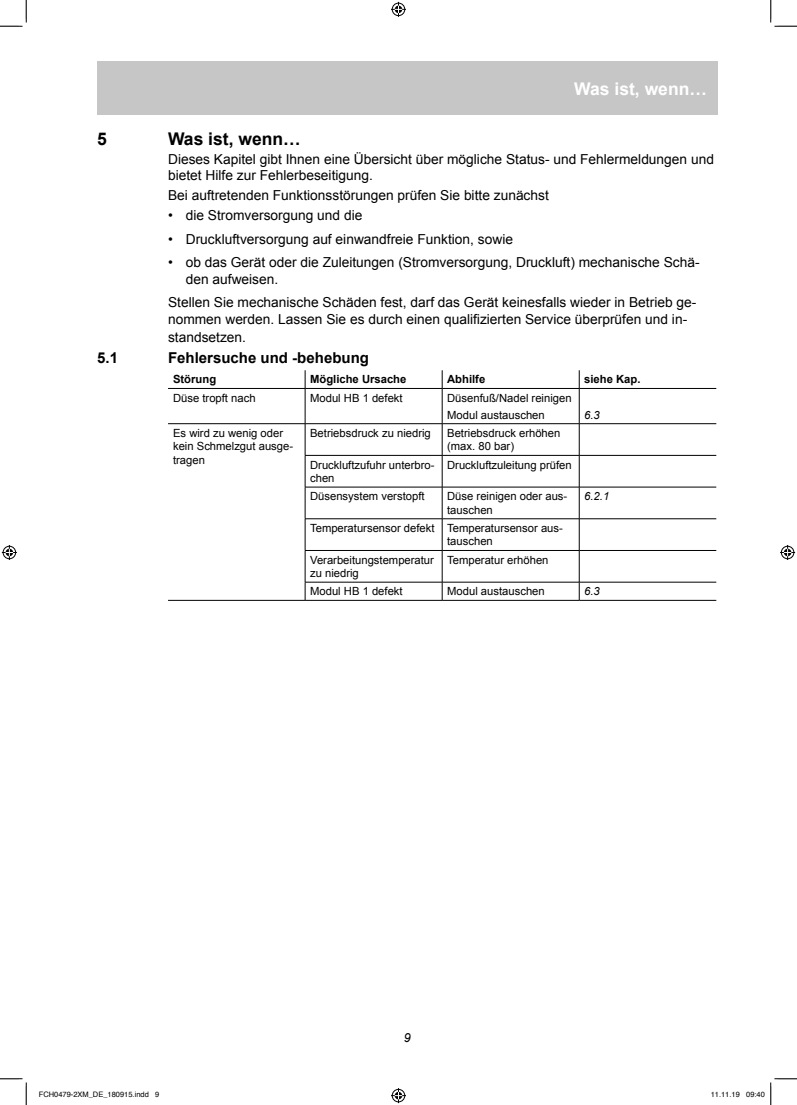
<style>
.page{position:relative;width:797px;height:1105px;background:#fff}
.page>*{position:absolute;margin:0;border:0;box-sizing:border-box;transform-origin:0 0}
.t1{font:700 17.5px "Arial";color:#000}
.t2{font:700 17.5px "Arial";color:#fff}
.t3{font:700 15px "Arial";color:#000}
.t4{font:13.75px/16.5px "Arial";color:#000}
.t5{font:italic 12.5px "Arial";color:#000}
.t6{font:11.25px/13.5px "Arial";color:#000}
.t7{font:700 11.25px "Arial";color:#000}
.t8{font:italic 11.25px "Arial";color:#000}
.t9{font:7.5px "Helvetica";color:#000}
</style>
<div class="page">
<div style="left:97px;top:62px;width:620px;height:53px;background:#c6c6c6"></div>
<svg style="left:305px;top:370px;width:1px;height:18px"></svg>
<hr style="left:305px;top:455px;width:137px;height:1px;background:#000">
<hr style="left:442px;top:455px;width:137px;height:1px;background:#000">
<hr style="left:579px;top:455px;width:137px;height:1px;background:#000">
<hr style="left:305px;top:487px;width:137px;height:1px;background:#000">
<hr style="left:442px;top:487px;width:137px;height:1px;background:#000">
<hr style="left:579px;top:487px;width:137px;height:1px;background:#000">
<hr style="left:305px;top:519px;width:137px;height:1px;background:#000">
<hr style="left:442px;top:519px;width:137px;height:1px;background:#000">
<hr style="left:579px;top:519px;width:137px;height:1px;background:#000">
<hr style="left:305px;top:550px;width:137px;height:1px;background:#000">
<hr style="left:442px;top:550px;width:137px;height:1px;background:#000">
<hr style="left:579px;top:550px;width:137px;height:1px;background:#000">
<svg style="left:442px;top:370px;width:1px;height:18px"></svg>
<svg style="left:579px;top:370px;width:1px;height:18px"></svg>
<hr style="left:442px;top:389px;width:1px;height:34px;background:#000">
<hr style="left:442px;top:424px;width:1px;height:31px;background:#000">
<hr style="left:442px;top:455px;width:1px;height:32px;background:#000">
<hr style="left:442px;top:487px;width:1px;height:32px;background:#000">
<hr style="left:442px;top:519px;width:1px;height:31px;background:#000">
<hr style="left:442px;top:551px;width:1px;height:31px;background:#000">
<svg style="left:442px;top:583px;width:1px;height:17px"></svg>
<hr style="left:168px;top:388px;width:137px;height:1px;background:#000">
<hr style="left:305px;top:388px;width:137px;height:1px;background:#000">
<hr style="left:442px;top:388px;width:137px;height:1px;background:#000">
<hr style="left:579px;top:388px;width:137px;height:1px;background:#000">
<hr style="left:305px;top:423px;width:137px;height:1px;background:#000">
<hr style="left:442px;top:423px;width:137px;height:1px;background:#000">
<hr style="left:305px;top:582px;width:137px;height:1px;background:#000">
<hr style="left:442px;top:582px;width:137px;height:1px;background:#000">
<hr style="left:305px;top:600px;width:137px;height:1px;background:#000">
<hr style="left:442px;top:600px;width:137px;height:1px;background:#000">
<hr style="left:579px;top:389px;width:1px;height:34px;background:#000">
<hr style="left:579px;top:423px;width:137px;height:1px;background:#000">
<hr style="left:579px;top:424px;width:1px;height:31px;background:#000">
<hr style="left:579px;top:455px;width:1px;height:32px;background:#000">
<hr style="left:579px;top:487px;width:1px;height:32px;background:#000">
<hr style="left:579px;top:519px;width:1px;height:31px;background:#000">
<hr style="left:579px;top:551px;width:1px;height:31px;background:#000">
<hr style="left:579px;top:582px;width:137px;height:1px;background:#000">
<svg style="left:579px;top:582px;width:1px;height:18px"></svg>
<hr style="left:579px;top:600px;width:137px;height:1px;background:#000">
<hr style="left:305px;top:389px;width:1px;height:34px;background:#000">
<hr style="left:168px;top:423px;width:137px;height:1px;background:#000">
<hr style="left:305px;top:424px;width:1px;height:31px;background:#000">
<hr style="left:305px;top:455px;width:1px;height:32px;background:#000">
<hr style="left:305px;top:487px;width:1px;height:32px;background:#000">
<hr style="left:305px;top:519px;width:1px;height:31px;background:#000">
<hr style="left:305px;top:551px;width:1px;height:31px;background:#000">
<svg style="left:305px;top:582px;width:1px;height:18px"></svg>
<hr style="left:168px;top:600px;width:137px;height:1px;background:#000">
<svg style="left:0;top:0;width:27px;height:27px"></svg>
<svg style="left:0;top:1078px;width:27px;height:27px"></svg>
<svg style="left:770px;top:0;width:27px;height:27px"></svg>
<svg style="left:391px;top:2px;width:15px;height:15px"></svg>
<svg style="left:391px;top:1088px;width:15px;height:15px"></svg>
<svg style="left:2px;top:545px;width:15px;height:15px"></svg>
<svg style="left:780px;top:545px;width:15px;height:15px"></svg>
<svg style="left:770px;top:1078px;width:27px;height:27px"></svg>
<p class="t2" style="left:574px;top:77px;width:134px">Was ist, wenn…</p>
<p class="t1" style="left:97px;top:127px;width:11px">5</p>
<p class="t1" style="left:168px;top:127px;width:134px">Was ist, wenn…</p>
<p class="t4" style="left:168px;top:151px;width:547px">Dieses Kapitel gibt Ihnen eine Übersicht über mögliche Status- und Fehlermeldungen und bietet Hilfe zur Fehlerbeseitigung.</p>
<p class="t4" style="left:168px;top:187px;width:382px">Bei auftretenden Funktionsstörungen prüfen Sie bitte zunächst</p>
<p class="t4" style="left:168px;top:207px;width:196px">• die Stromversorgung und die</p>
<p class="t4" style="left:168px;top:231px;width:346px">• Druckluftversorgung auf einwandfreie Funktion, sowie</p>
<p class="t4" style="left:186px;top:254px;width:515px;text-indent:-18px">• ob das Gerät oder die Zuleitungen (Stromversorgung, Druckluft) mechanische Schä&shy;den aufweisen.</p>
<p class="t4" style="left:168px;top:294px;width:530px">Stellen Sie mechanische Schäden fest, darf das Gerät keinesfalls wieder in Betrieb ge&shy;nommen werden. Lassen Sie es durch einen qualifizierten Service überprüfen und in-</p>
<p class="t4" style="left:168px;top:329px;width:79px">standsetzen.</p>
<p class="t3" style="left:97px;top:348px;width:22px">5.1</p>
<p class="t3" style="left:168px;top:348px;width:202px">Fehlersuche und -behebung</p>
<p class="t7" style="left:173px;top:372px;width:45px">Störung</p>
<p class="t7" style="left:310px;top:372px;width:98px">Mögliche Ursache</p>
<p class="t7" style="left:447px;top:372px;width:40px">Abhilfe</p>
<p class="t7" style="left:584px;top:372px;width:58px">siehe Kap.</p>
<p class="t6" style="left:173px;top:391px;width:84px">Düse tropft nach</p>
<p class="t6" style="left:310px;top:391px;width:94px">Modul HB 1 defekt</p>
<p class="t6" style="left:447px;top:389px;width:126px;line-height:17px">Düsenfuß/Nadel reinigen<br>Modul austauschen</p>
<p class="t8" style="left:584px;top:407px;width:17px">6.3</p>
<p class="t6" style="left:173px;top:426px;width:122px">Es wird zu wenig oder kein Schmelzgut ausge&shy;tragen</p>
<p class="t6" style="left:310px;top:426px;width:122px">Betriebsdruck zu niedrig</p>
<p class="t6" style="left:447px;top:426px;width:115px">Betriebsdruck erhöhen (max. 80 bar)</p>
<p class="t6" style="left:310px;top:458px;width:126px">Druckluftzufuhr unterbro&shy;chen</p>
<p class="t6" style="left:447px;top:458px;width:126px">Druckluftzuleitung prüfen</p>
<p class="t6" style="left:310px;top:490px;width:116px">Düsensystem verstopft</p>
<p class="t6" style="left:447px;top:490px;width:122px">Düse reinigen oder aus&shy;tauschen</p>
<p class="t8" style="left:584px;top:489px;width:27px">6.2.1</p>
<p class="t6" style="left:447px;top:521px;width:117px;text-indent:-137px">Temperatursensor defekt Temperatursensor aus&shy;tauschen</p>
<p class="t6" style="left:310px;top:553px;width:125px">Verarbeitungstemperatur zu niedrig</p>
<p class="t6" style="left:447px;top:553px;width:103px">Temperatur erhöhen</p>
<p class="t6" style="left:310px;top:585px;width:94px">Modul HB 1 defekt</p>
<p class="t6" style="left:447px;top:585px;width:99px">Modul austauschen</p>
<p class="t8" style="left:584px;top:584px;width:17px">6.3</p>
<p class="t5" style="left:404px;top:1029px;width:8px">9</p>
<p class="t9" style="left:39px;top:1089px;width:122px">FCH0479-2XM_DE_180915.indd 9</p>
<p class="t9" style="left:710px;top:1089px;width:56px">11.11.19 09:40</p>
</div>
